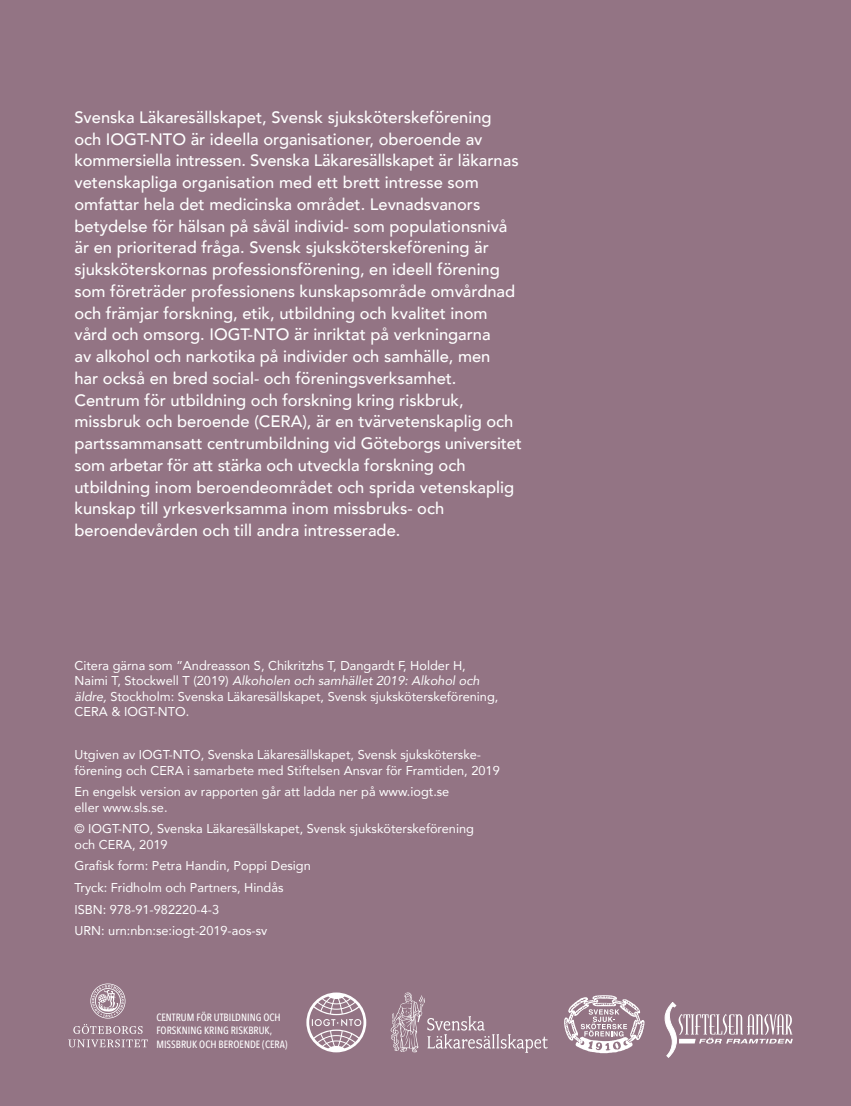
<style>
.page{position:relative;width:851px;height:1106px;background:#fff}
.page>*{position:absolute;margin:0;border:0;box-sizing:border-box;transform-origin:0 0}
.t1{font:500 16.5px/21.8px "Avenir";color:#fff}
.t2{font:12.75px/15.3px "Avenir";color:#fff}
.t3{font:500 10.5px/13.5px "Avenir Next Condensed";color:#fff}
.s1{font-style:italic}
</style>
<div class="page">
<div style="left:0;top:0;width:850px;height:1106px;background:#937484"></div>
<svg style="left:390px;top:992px;width:157px;height:60px"></svg>
<svg style="left:90px;top:983px;width:35px;height:35px"></svg>
<svg style="left:68px;top:1024px;width:80px;height:23px"></svg>
<svg style="left:306px;top:992px;width:60px;height:60px"></svg>
<svg style="left:664px;top:1002px;width:128px;height:55px"></svg>
<svg style="left:564px;top:995px;width:80px;height:58px"></svg>
<p class="t1" style="left:74px;top:105px;width:449px">Svenska Läkaresällskapet, Svensk sjuksköterskeförening och IOGT-NTO är ideella organisationer, oberoende av kommersiella intressen. Svenska Läkaresällskapet är läkarnas vetenskapliga organisation med ett brett intresse som omfattar hela det medicinska området. Levnadsvanors betydelse för hälsan på såväl individ- som populationsnivå är en prioriterad fråga. Svensk sjuksköterskeförening är sjuksköterskornas professionsförening, en ideell förening som företräder professionens kunskapsområde omvårdnad och främjar forskning, etik, utbildning och kvalitet inom vård och omsorg. IOGT-NTO är inriktat på verkningarna<br>av alkohol och narkotika på individer och samhälle, men<br>har också en bred social- och föreningsverksamhet.<br>Centrum för utbildning och forskning kring riskbruk, missbruk och beroende (CERA), är en tvärvetenskaplig och partssammansatt centrumbildning vid Göteborgs universitet som arbetar för att stärka och utveckla forskning och utbildning inom beroendeområdet och sprida vetenskaplig kunskap till yrkesverksamma inom missbruks- och beroendevården och till andra intresserade.</p>
<p class="t2" style="left:74px;top:657px;width:425px">Citera gärna som ”Andreasson S, Chikritzhs T, Dangardt F, Holder H, Naimi T, Stockwell T (2019) <span class="s1">Alkoholen och samhället 2019: Alkohol och äldre,</span> Stockholm: Svenska Läkaresällskapet, Svensk sjuksköterskeförening, CERA &amp; IOGT-NTO.</p>
<p class="t2" style="left:74px;top:746px;width:427px">Utgiven av IOGT-NTO, Svenska Läkaresällskapet, Svensk sjuksköterske&shy;förening och CERA i samarbete med Stiftelsen Ansvar för Framtiden, 2019</p>
<p class="t2" style="left:74px;top:783px;width:376px">En engelsk version av rapporten går att ladda ner på www.iogt.se eller www.sls.se.</p>
<p class="t2" style="left:74px;top:820px;width:401px">© IOGT-NTO, Svenska Läkaresällskapet, Svensk sjuksköterskeförening och CERA, 2019</p>
<p class="t2" style="left:74px;top:854px;width:238px;line-height:21.8px">Grafisk form: Petra Handin, Poppi Design Tryck: Fridholm och Partners, Hindås ISBN: 978-91-982220-4-3<br>URN: urn:nbn:se:iogt-2019-aos-sv</p>
<p class="t3" style="left:156px;top:1010px;width:133px">CENTRUM FÖR UTBILDNING OCH<br>FORSKNING KRING RISKBRUK,<br>MISSBRUK OCH BEROENDE (CERA)</p>
</div>
